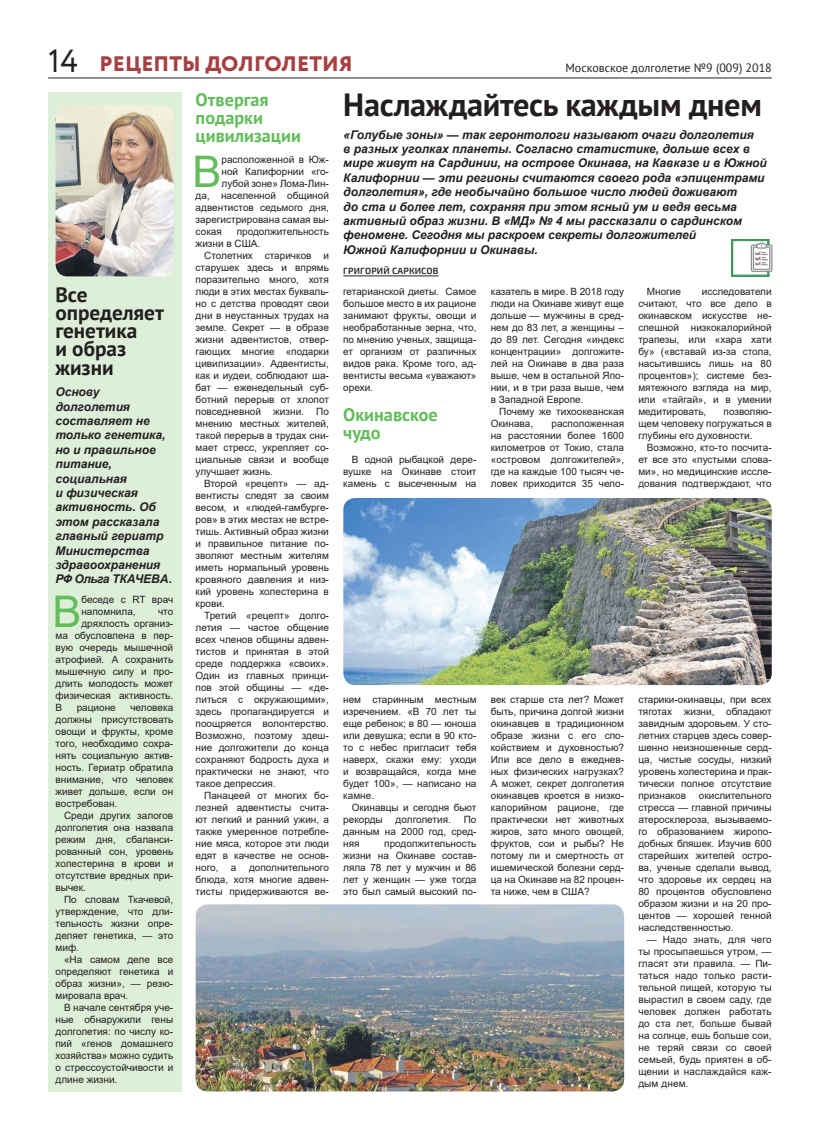
<style>
.page{position:relative;width:820px;height:1134px;background:#fff}
.page>*{position:absolute;margin:0;border:0;box-sizing:border-box;transform-origin:0 0}
.t1{font:43.5px "Arial";color:#62bd5a}
.t2{font:700 32px "PT Sans";letter-spacing:-.01em;color:#231f20}
.t3{font:700 21px/18.2px "PT Sans";color:#231f20}
.t4{font:800 21px "Circe";letter-spacing:.01em;color:#a64042}
.t5{font:700 18px/18px "PT Sans";color:#62bd5a}
.t6{font:italic 700 12px/14.4px "Arial";color:#231f20}
.t7{font:12px "PT Sans";color:#231f20}
.t8{font:10px/12px "Arial";color:#231f20;text-align:justify}
.t9{font:600 9px "Exo 2";letter-spacing:.02em;color:#231f20}
.s1{font-weight:400;font-size:32px;color:#231f20}
</style>
<div class="page">
<hr style="left:48px;top:77px;width:723px;height:1px;background:#231f20">
<div style="left:48px;top:92px;width:133px;height:999px;background:#ddeed9"></div>
<img style="left:56px;top:105px;width:118px;height:171px;border-radius:12px">
<hr style="left:343px;top:275px;width:95px;height:1px;background:#231f20">
<img style="left:343px;top:498px;width:428px;height:187px;border-radius:12px">
<img style="left:195px;top:904px;width:429px;height:187px;border-radius:12px">
<img style="left:731px;top:240px;width:42px;height:36px">
<h3 class="t4" style="left:48px;top:52px;width:306px"><span class="s1">14</span> РЕЦЕПТЫ ДОЛГОЛЕТИЯ</h3>
<p class="t7" style="left:565px;top:59px;width:208px">Московское долголетие №9 (009) 2018</p>
<h3 class="t3" style="left:55px;top:285px;width:110px">Все определяет генетика<br>и образ жизни</h3>
<p class="t6" style="left:55px;top:385px;width:118px">Основу долголетия составляет не только генетика, но и правильное питание, социальная<br>и физическая активность. Об этом рассказала главный гериатр<br>Министерства здравоохранения<br>РФ Ольга ТКАЧЕВА.</p>
<h1 class="t1" style="left:52px;top:587px;width:30px">В</h1>
<p class="t8" style="left:81px;top:593px;width:93px">беседе с RT врач напомнила,</p>
<p class="t8" style="left:158px;top:605px;width:17px">что</p>
<p class="t8" style="left:81px;top:617px;width:93px">дряхлость организ-</p>
<p class="t8" style="left:56px;top:629px;width:119px">ма обусловлена в пер-</p>
<p class="t8" style="left:56px;top:641px;width:119px">вую очередь мышечной</p>
<p class="t8" style="left:56px;top:653px;width:119px">атрофией. А сохранить</p>
<p class="t8" style="left:56px;top:665px;width:119px">мышечную силу и про-</p>
<p class="t8" style="left:56px;top:677px;width:119px">длить молодость может</p>
<p class="t8" style="left:56px;top:689px;width:119px">физическая активность.</p>
<p class="t8" style="left:56px;top:701px;width:8px">В</p>
<p class="t8" style="left:77px;top:701px;width:41px">рационе</p>
<p class="t8" style="left:56px;top:701px;width:119px;text-indent:75px">человека должны присутствовать овощи и фрукты, кроме того, необходимо сохра&shy;нять социальную актив&shy;ность. Гериатр обратила внимание, что человек живет дольше, если он востребован.</p>
<p class="t8" style="left:56px;top:809px;width:119px;text-indent:9px">Среди других залогов долголетия она назвала режим дня, сбаланси&shy;рованный сон, уровень холестерина в крови и отсутствие вредных при&shy;вычек.</p>
<p class="t8" style="left:56px;top:893px;width:119px;text-indent:9px">По словам Ткачевой, утверждение, что дли&shy;тельность жизни опре&shy;деляет генетика, — это миф.</p>
<p class="t8" style="left:56px;top:953px;width:119px;text-indent:9px">«На самом деле все определяют генетика и образ жизни», — резю&shy;мировала врач.</p>
<p class="t8" style="left:56px;top:1001px;width:119px;text-indent:9px">В начале сентября уче&shy;ные обнаружили гены долголетия: по числу ко&shy;пий «генов домашнего хозяйства» можно судить о стрессоустойчивости и длине жизни.</p>
<h3 class="t5" style="left:195px;top:90px;width:107px">Отвергая подарки цивилизации</h3>
<h1 class="t1" style="left:192px;top:147px;width:30px">В</h1>
<p class="t8" style="left:221px;top:153px;width:109px">расположенной в Юж-</p>
<p class="t8" style="left:221px;top:165px;width:109px">ной Калифорнии «го-</p>
<p class="t8" style="left:221px;top:177px;width:109px">лубой зоне» Лома-Лин-</p>
<p class="t8" style="left:195px;top:189px;width:135px">да, населенной общиной</p>
<p class="t8" style="left:195px;top:201px;width:135px">адвентистов седьмого дня,</p>
<p class="t8" style="left:195px;top:213px;width:135px">зарегистрирована самая вы-</p>
<p class="t8" style="left:195px;top:225px;width:28px">сокая</p>
<p class="t8" style="left:195px;top:225px;width:135px;text-indent:41px">продолжительность жизни в США.</p>
<p class="t8" style="left:195px;top:249px;width:135px;text-indent:9px">Столетних старичков и старушек здесь и впрямь поразительно много, хотя люди в этих местах букваль&shy;но с детства проводят свои дни в неустанных трудах на земле. Секрет — в образе жизни адвентистов, отвер&shy;гающих многие «подарки цивилизации». Адвентисты, как и иудеи, соблюдают ша&shy;бат — еженедельный суб&shy;ботний перерыв от хлопот повседневной жизни. По мнению местных жителей, такой перерыв в трудах сни&shy;мает стресс, укрепляет со&shy;циальные связи и вообще улучшает жизнь.</p>
<p class="t8" style="left:195px;top:477px;width:135px;text-indent:9px">Второй «рецепт» — ад&shy;вентисты следят за своим весом, и «людей-гамбурге&shy;ров» в этих местах не встре&shy;тишь. Активный образ жизни и правильное питание по&shy;зволяют местным жителям иметь нормальный уровень кровяного давления и низ&shy;кий уровень холестерина в крови.</p>
<p class="t8" style="left:195px;top:609px;width:135px;text-indent:9px">Третий «рецепт» долго&shy;летия — частое общение всех членов общины адвен&shy;тистов и принятая в этой среде поддержка «своих».<br>Один из главных принци&shy;пов этой общины — «де&shy;литься с окружающими», здесь пропагандируется и поощряется волонтерство.<br>Возможно, поэтому здеш&shy;ние долгожители до конца сохраняют бодрость духа и практически не знают, что такое депрессия.</p>
<p class="t8" style="left:195px;top:789px;width:135px;text-indent:9px">Панацеей от многих бо&shy;лезней адвентисты счита&shy;ют легкий и ранний ужин, а также умеренное потребле&shy;ние мяса, которое эти люди едят в качестве не основ&shy;ного, а дополнительного блюда, хотя многие адвен&shy;тисты придерживаются ве-</p>
<h2 class="t2" style="left:343px;top:84px;width:420px">Наслаждайтесь каждым днем</h2>
<p class="t6" style="left:343px;top:127px;width:425px">«Голубые зоны» — так геронтологи называют очаги долголетия<br>в разных уголках планеты. Согласно статистике, дольше всех в мире живут на Сардинии, на острове Окинава, на Кавказе и в Южной Калифорнии — эти регионы считаются своего рода «эпицентрами долголетия», где необычайно большое число людей доживают<br>до ста и более лет, сохраняя при этом ясный ум и ведя весьма активный образ жизни. В «МД» № 4 мы рассказали о сардинском феномене. Сегодня мы раскроем секреты долгожителей<br>Южной Калифорнии и Окинавы.</p>
<p class="t9" style="left:343px;top:265px;width:97px">ГРИГОРИЙ САРКИСОВ</p>
<p class="t8" style="left:343px;top:285px;width:135px">гетарианской диеты. Самое большое место в их рационе занимают фрукты, овощи и необработанные зерна, что, по мнению ученых, защища&shy;ет организм от различных видов рака. Кроме того, ад&shy;вентисты весьма «уважают» орехи.</p>
<h3 class="t5" style="left:343px;top:405px;width:96px">Окинавское чудо</h3>
<p class="t8" style="left:343px;top:453px;width:135px;text-indent:9px">В одной рыбацкой дере&shy;вушке на Окинаве стоит камень с высеченным на</p>
<p class="t8" style="left:490px;top:285px;width:135px">казатель в мире. В 2018 году люди на Окинаве живут еще дольше — мужчины в сред&shy;нем до 83 лет, а женщины – до 89 лет. Сегодня «индекс концентрации» долгожите&shy;лей на Окинаве в два раза выше, чем в остальной Япо&shy;нии, и в три раза выше, чем в Западной Европе.</p>
<p class="t8" style="left:490px;top:405px;width:135px;text-indent:9px">Почему же тихоокеанская<br>Окинава,</p>
<p class="t8" style="left:490px;top:417px;width:135px;text-indent:61px">расположенная на расстоянии более 1600 километров от Токио, стала «островом долгожителей», где на каждые 100 тысяч че&shy;ловек приходится 35 чело-</p>
<p class="t8" style="left:646px;top:285px;width:36px">Многие</p>
<p class="t8" style="left:638px;top:285px;width:135px;text-indent:63px">исследователи считают, что все дело в окинавском искусстве не&shy;спешной низкокалорийной трапезы, или «хара хати бу» («вставай из-за стола, насытившись лишь на 80 процентов»); системе без&shy;мятежного взгляда на мир, или «тайгай», и в умении медитировать,</p>
<p class="t8" style="left:638px;top:405px;width:135px;text-indent:85px">позволяю&shy;щем человеку погружаться в глубины его духовности.</p>
<p class="t8" style="left:638px;top:441px;width:135px;text-indent:9px">Возможно, кто-то посчита&shy;ет все это «пустыми слова&shy;ми», но медицинские иссле&shy;дования подтверждают, что</p>
<p class="t8" style="left:343px;top:693px;width:135px">нем старинным местным изречением. «В 70 лет ты еще ребенок; в 80 — юноша или девушка; если в 90 кто&shy;то с небес пригласит тебя наверх, скажи ему: уходи и возвращайся, когда мне будет 100», — написано на камне.</p>
<p class="t8" style="left:343px;top:801px;width:135px;text-indent:9px">Окинавцы и сегодня бьют рекорды</p>
<p class="t8" style="left:343px;top:813px;width:135px;text-indent:120px">По данным на 2000 год, сред&shy;няя</p>
<p class="t8" style="left:395px;top:813px;width:57px">долголетия.</p>
<p class="t8" style="left:343px;top:837px;width:135px;text-indent:41px">продолжительность жизни на Окинаве состав&shy;ляла 78 лет у мужчин и 86 лет у женщин — уже тогда это был самый высокий по-</p>
<p class="t8" style="left:490px;top:693px;width:135px">век старше ста лет? Может быть, причина долгой жизни окинавцев в традиционном образе жизни с его спо&shy;койствием и духовностью?<br>Или все дело в ежеднев&shy;ных физических нагрузках?<br>А может, секрет долголетия окинавцев кроется в низко&shy;калорийном рационе, где практически нет животных жиров, зато много овощей, фруктов, сои и рыбы? Не потому ли и смертность от ишемической болезни серд&shy;ца на Окинаве на 82 процен&shy;та ниже, чем в США?</p>
<p class="t8" style="left:638px;top:693px;width:135px">старики-окинавцы, при всех тяготах жизни, обладают завидным здоровьем. У сто&shy;летних старцев здесь совер&shy;шенно неизношенные серд&shy;ца, чистые сосуды, низкий уровень холестерина и прак&shy;тически полное отсутствие признаков</p>
<p class="t8" style="left:638px;top:789px;width:135px;text-indent:60px">окислительного стресса — главной причины атеросклероза, вызываемо&shy;го образованием жиропо&shy;добных бляшек. Изучив 600 старейших жителей остро&shy;ва, ученые сделали вывод, что здоровье их сердец на 80 процентов обусловлено образом жизни и на 20 про&shy;центов — хорошей генной наследственностью.</p>
<p class="t8" style="left:638px;top:933px;width:135px;text-indent:9px">— Надо знать, для чего ты просыпаешься утром, — гласят эти правила. — Пи&shy;таться надо только расти&shy;тельной пищей, которую ты вырастил в своем саду, где человек должен работать до ста лет, больше бывай на солнце, ешь больше сои, не теряй связи со своей семьей, будь приятен в об&shy;щении и наслаждайся каж&shy;дым днем.</p>
</div>
